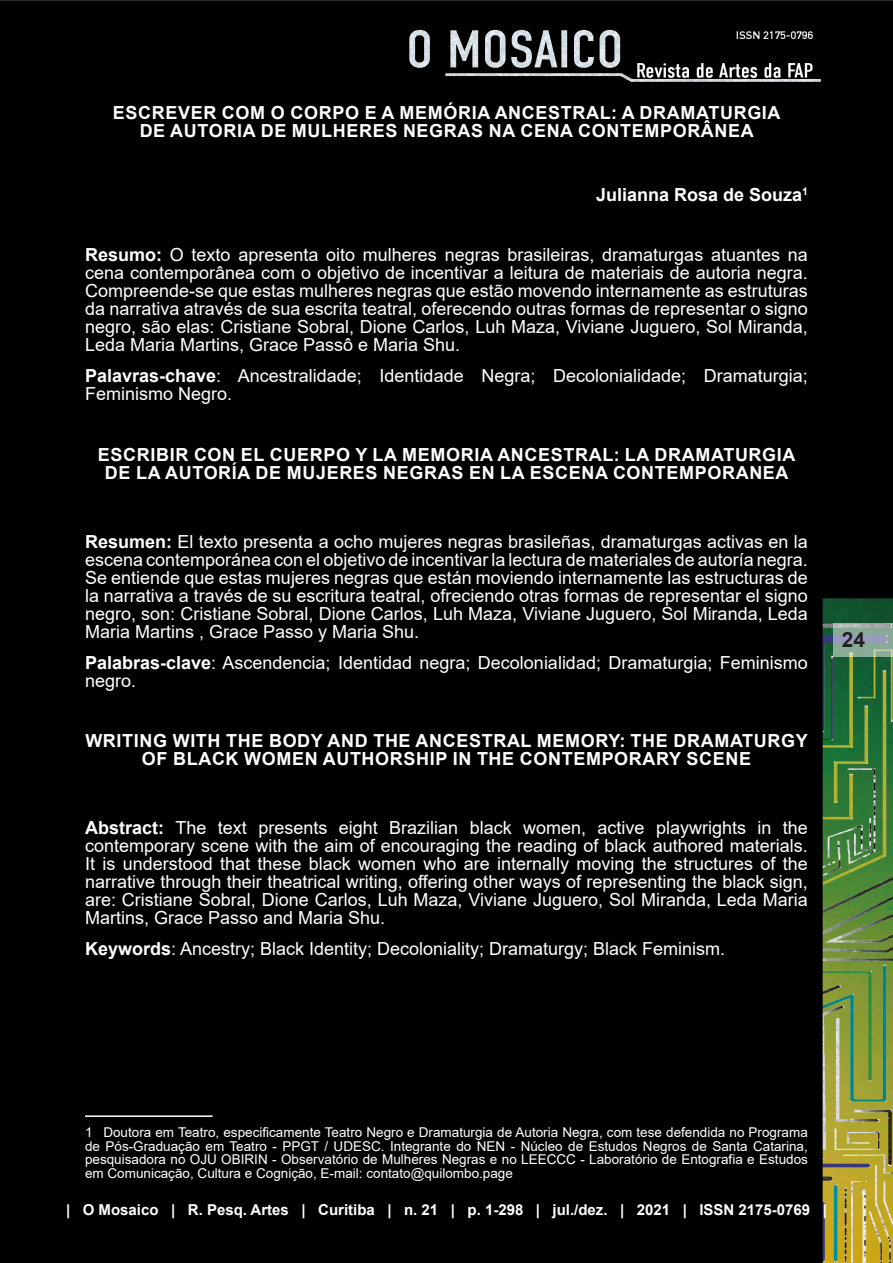
<style>
.page{position:relative;width:893px;height:1263px;background:#fff}
.page>*{position:absolute;margin:0;border:0;box-sizing:border-box;transform-origin:0 0}
.t1{font:700 21px "Arial";color:#231f20}
.resumo{font:18px/18px "Arial";color:#fff;text-align:justify}
.palavra-chave_1{font:18px/18px "Arial";color:#fff}
.Título_1_-_cópia_lin{font:700 18px/18px "Arial";letter-spacing:.035em;color:#fff;text-align:center}
.Título_1_-_ingles{font:700 18px/18px "Arial";letter-spacing:.035em;color:#fff;text-align:center}
.Título_1{font:700 18px/18px "Arial";letter-spacing:.035em;color:#fff;text-align:center}
.Autores{font:700 18px "Arial";color:#fff}
.t2{font:700 15px "Arial";color:#fff}
.nota_rodape{font:13.5px/13.5px "Arial";color:#fff;text-align:justify}
.s1{font-weight:700}
</style>
<div class="page">
<div style="left:0;top:1px;width:893px;height:1262px;background:#000"></div>
<svg style="left:833px;top:623px;width:60px;height:34px;background:#93a9a2"></svg>
<hr style="left:85px;top:1115px;width:128px;height:2px;background:#fff">
<p class="Título_1" style="left:113px;top:104px;width:669px">ESCREVER COM O CORPO E A MEMÓRIA ANCESTRAL: A DRAMATURGIA<br>DE AUTORIA DE MULHERES NEGRAS NA CENA CONTEMPORÂNEA</p>
<p class="Autores" style="left:596px;top:182px;width:213px">Julianna Rosa de Souza<sup>1</sup></p>
<p class="resumo" style="left:85px;top:246px;width:724px"><span class="s1">Resumo:</span> O texto apresenta oito mulheres negras brasileiras, dramaturgas atuantes na cena contemporânea com o objetivo de incentivar a leitura de materiais de autoria negra.<br>Compreende-se que estas mulheres negras que estão movendo internamente as estruturas da narrativa através de sua escrita teatral, oferecendo outras formas de representar o signo negro, são elas: Cristiane Sobral, Dione Carlos, Luh Maza, Viviane Juguero, Sol Miranda, Leda Maria Martins, Grace Passô e Maria Shu.</p>
<p class="palavra-chave_1" style="left:85px;top:367px;width:724px"><span class="s1">Palavras-chave</span>: Ancestralidade; Identidade Negra; Decolonialidade; Dramaturgia;<br>Feminismo Negro.</p>
<p class="Título_1_-_cópia_lin" style="left:98px;top:446px;width:699px">ESCRIBIR CON EL CUERPO Y LA MEMORIA ANCESTRAL: LA DRAMATURGIA<br>DE LA AUTORÍA DE MUJERES NEGRAS EN LA ESCENA CONTEMPORANEA</p>
<p class="resumo" style="left:85px;top:532px;width:724px"><span class="s1">Resumen:</span> El texto presenta a ocho mujeres negras brasileñas, dramaturgas activas en la escena contemporánea con el objetivo de incentivar la lectura de materiales de autoría negra.<br>Se entiende que estas mujeres negras que están moviendo internamente las estructuras de la narrativa a través de su escritura teatral, ofreciendo otras formas de representar el signo negro, son: Cristiane Sobral, Dione Carlos, Luh Maza, Viviane Juguero, Sol Miranda, Leda Maria Martins , Grace Passo y Maria Shu.</p>
<p class="palavra-chave_1" style="left:85px;top:653px;width:724px"><span class="s1">Palabras-clave</span>: Ascendencia; Identidad negra; Decolonialidad; Dramaturgia; Feminismo negro.</p>
<p class="Título_1_-_ingles" style="left:85px;top:732px;width:724px">WRITING WITH THE BODY AND THE ANCESTRAL MEMORY: THE DRAMATURGY<br>OF BLACK WOMEN AUTHORSHIP IN THE CONTEMPORARY SCENE</p>
<p class="resumo" style="left:85px;top:819px;width:724px"><span class="s1">Abstract:</span> The text presents eight Brazilian black women, active playwrights in the contemporary scene with the aim of encouraging the reading of black authored materials.<br>It is understood that these black women who are internally moving the structures of the narrative through their theatrical writing, offering other ways of representing the black sign, are: Cristiane Sobral, Dione Carlos, Luh Maza, Viviane Juguero, Sol Miranda, Leda Maria Martins, Grace Passo and Maria Shu.</p>
<p class="palavra-chave_1" style="left:85px;top:939px;width:642px"><span class="s1">Keywords</span>: Ancestry; Black Identity; Decoloniality; Dramaturgy; Black Feminism.</p>
<p class="t1" style="left:842px;top:625px;width:25px">24</p>
<p class="nota_rodape" style="left:85px;top:1126px;width:724px">1 Doutora em Teatro, especificamente Teatro Negro e Dramaturgia de Autoria Negra, com tese defendida no Programa de Pós-Graduação em Teatro - PPGT / UDESC. Integrante do NEN - Núcleo de Estudos Negros de Santa Catarina, pesquisadora no OJU OBIRIN - Observatório de Mulheres Negras e no LEECCC - Laboratório de Entografia e Estudos em Comunicação, Cultura e Cognição, E-mail: contato@quilombo.page</p>
<p class="t2" style="left:66px;top:1199px;width:762px">| O Mosaico | R. Pesq. Artes | Curitiba | n. 21 | p. 1-298 | jul./dez. | 2021 | ISSN 2175-0769 |</p>
</div>
